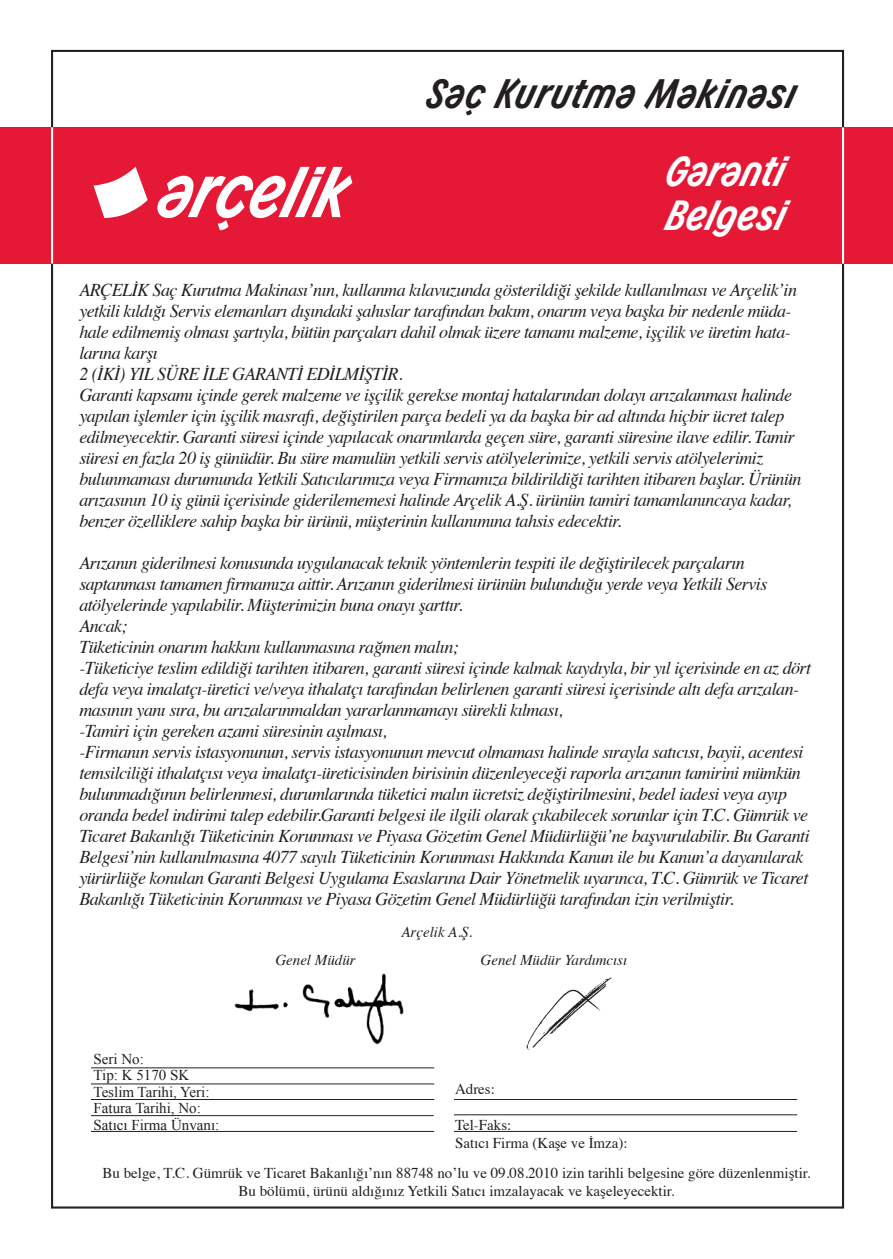
<style>
.page{position:relative;width:893px;height:1259px;background:#fff}
.page>*{position:absolute;margin:0;border:0;box-sizing:border-box;transform-origin:0 0}
.t1{font:36.9px/44.4px "Arcelik Turkish";letter-spacing:-.02em;color:#fff}
.t2{font:36px "Arcelik Turkish";color:#231f20}
.t3{font:italic 18px/21px "Times";letter-spacing:-.03em;color:#231f20}
.t4{font:15px/18px "Times";color:#231f20}
.t5{font:15px/16.5px "Times New Roman";color:#231f20}
.t6{font:italic 15px "Times";color:#231f20}
.s1{font-family:"Times New Roman"}
</style>
<div class="page">
<div style="left:0;top:127px;width:893px;height:136px;background:#e51836"></div>
<svg style="left:94px;top:167px;width:54px;height:51px"></svg>
<svg style="left:157px;top:167px;width:195px;height:63px"></svg>
<hr style="left:51px;top:127px;width:2px;height:136px;background:#fff">
<hr style="left:842px;top:127px;width:2px;height:137px;background:#fff">
<img style="left:526px;top:977px;width:86px;height:73px">
<hr style="left:91px;top:1067px;width:343px;height:1px;background:#231f20">
<hr style="left:91px;top:1083px;width:343px;height:1px;background:#231f20">
<hr style="left:91px;top:1099px;width:343px;height:1px;background:#231f20">
<hr style="left:91px;top:1131px;width:343px;height:1px;background:#231f20">
<hr style="left:454px;top:1099px;width:343px;height:1px;background:#231f20">
<hr style="left:454px;top:1114px;width:343px;height:1px;background:#231f20">
<hr style="left:454px;top:1131px;width:343px;height:1px;background:#231f20">
<hr style="left:91px;top:1115px;width:343px;height:1px;background:#231f20">
<img style="left:234px;top:973px;width:170px;height:72px">
<h2 class="t2" style="left:426px;top:71px;width:371px">Saç Kurutma Makinası</h2>
<h1 class="t1" style="left:665px;top:149px;width:122px">Garanti<br>Belgesi</h1>
<p class="t3" style="left:79px;top:278px;width:724px">ARÇELİK Saç Kurutma Makinası’nın, kullanma kılavuzunda gösterildiği şekilde kullanılması ve Arçelik’in yetkili kıldığı Servis elemanları dışındaki şahıslar tarafından bakım, onarım veya başka bir nedenle müda&shy;hale edilmemiş olması şartıyla, bütün parçaları dahil olmak üzere tamamı malzeme, işçilik ve üretim hata&shy;larına karşı<br>2 (İKİ) YIL SÜRE İLE GARANTİ EDİLMİŞTİR.<br>Garanti kapsamı içinde gerek malzeme ve işçilik gerekse montaj hatalarından dolayı arızalanması halinde yapılan işlemler için işçilik masrafı, değiştirilen parça bedeli ya da başka bir ad altında hiçbir ücret talep edilmeyecektir. Garanti süresi içinde yapılacak onarımlarda geçen süre, garanti süresine ilave edilir. Tamir süresi en fazla 20 iş günüdür. Bu süre mamulün yetkili servis atölyelerimize, yetkili servis atölyelerimiz bulunmaması durumunda Yetkili Satıcılarımıza veya Firmamıza bildirildiği tarihten itibaren başlar. Ürünün arızasının 10 iş günü içerisinde giderilememesi halinde Arçelik A.Ş. ürünün tamiri tamamlanıncaya kadar, benzer özelliklere sahip başka bir ürünü, müşterinin kullanımına tahsis edecektir.</p>
<p class="t3" style="left:79px;top:551px;width:733px">Arızanın giderilmesi konusunda uygulanacak teknik yöntemlerin tespiti ile değiştirilecek parçaların saptanması tamamen firmamıza aittir. Arızanın giderilmesi ürünün bulunduğu yerde veya Yetkili Servis atölyelerinde yapılabilir. Müşterimizin buna onayı şarttır.<br>Ancak;<br>Tüketicinin onarım hakkını kullanmasına rağmen malın;<br>-Tüketiciye teslim edildiği tarihten itibaren, garanti süresi içinde kalmak kaydıyla, bir yıl içerisinde en az dört defa veya imalatçı-üretici ve/veya ithalatçı tarafından belirlenen garanti süresi içerisinde altı defa arızalan&shy;masının yanı sıra, bu arızalarınmaldan yararlanmamayı sürekli kılması,<br>-Tamiri için gereken azami süresinin aşılması,<br>-Firmanın servis istasyonunun, servis istasyonunun mevcut olmaması halinde sırayla satıcısı, bayii, acentesi temsilciliği ithalatçısı veya imalatçı-üreticisinden birisinin düzenleyeceği raporla arızanın tamirini mümkün bulunmadığının belirlenmesi, durumlarında tüketici malın ücretsiz değiştirilmesini, bedel iadesi veya ayıp oranda bedel indirimi talep edebilir.Garanti belgesi ile ilgili olarak çıkabilecek sorunlar için T.C. Gümrük ve Ticaret Bakanlığı Tüketicinin Korunması ve Piyasa Gözetim Genel Müdürlüğü’ne başvurulabilir. Bu Garanti Belgesi’nin kullanılmasına 4077 sayılı Tüketicinin Korunması Hakkında Kanun ile bu Kanun’a dayanılarak yürürlüğe konulan Garanti Belgesi Uygulama Esaslarına Dair Yönetmelik uyarınca, T.C. Gümrük ve Ticaret Bakanlığı Tüketicinin Korunması ve Piyasa Gözetim Genel Müdürlüğü tarafından izin verilmiştir.</p>
<p class="t6" style="left:401px;top:919px;width:72px">Arçelik A.Ş.</p>
<p class="t6" style="left:275px;top:947px;width:82px">Genel Müdür</p>
<p class="t6" style="left:480px;top:947px;width:148px">Genel Müdür Yardımcısı</p>
<p class="t5" style="left:94px;top:1050px;width:127px">Seri No:<br>Tip: K 5170 SK<br>Teslim Tarihi, Yeri:<br>Fatura Tarihi, No:<br>Satıcı Firma Ünvanı:</p>
<p class="t4" style="left:455px;top:1078px;width:41px">Adres:</p>
<p class="t4" style="left:455px;top:1114px;width:174px">Tel-Faks:<br>Sat<span class="s1">ı</span>c<span class="s1">ı</span> Firma (Kaşe ve İmza):</p>
<p class="t4" style="left:103px;top:1163px;width:710px;text-align:center">Bu belge, T.C. Gümrük ve Ticaret Bakanlığı’nın 88748 no’lu ve 09.08.2010 izin tarihli belgesine göre düzenlenmiştir.<br>Bu bölümü, ürünü aldığınız Yetkili Satıcı imzalayacak ve kaşeleyecektir.</p>
</div>
